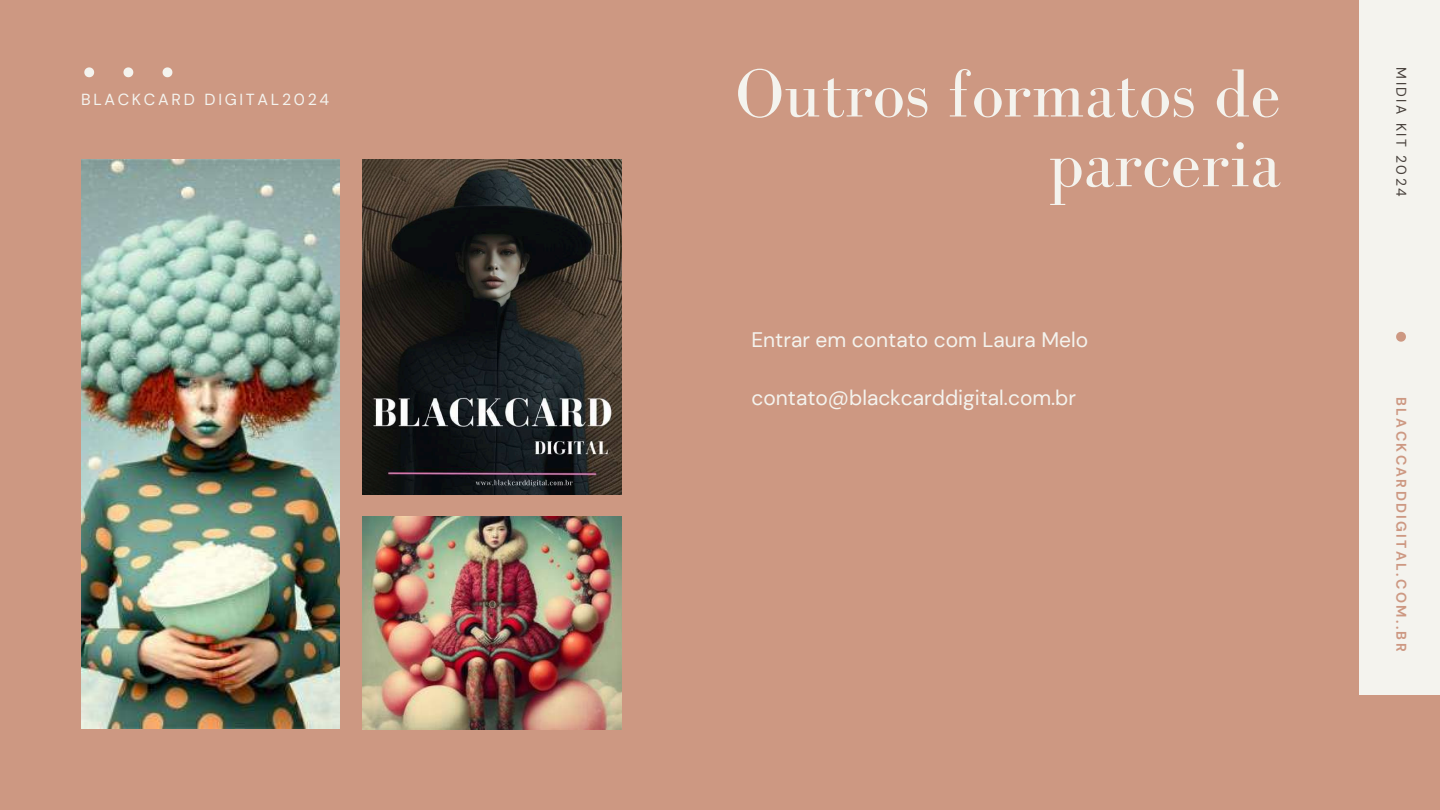
<style>
.page{position:relative;width:1440px;height:810px;background:#cd9882}
.page>*{position:absolute;margin:0;border:0;box-sizing:border-box;transform-origin:0 0}
.t1{font:70px/69.8px "Bodoni FLF";color:#f4f3ee;text-align:right}
.t2{font:21px "DM Sans";color:#f4f3ee}
.t3{font:16px "DM Sans";letter-spacing:.17em;color:#f4f3ee}
.t4{font:700 14px "DM Sans";letter-spacing:.17em;color:#cd9882}
.t5{font:14px "DM Sans";letter-spacing:.17em;color:#463f3a}
</style>
<div class="page">
<div style="left:1360px;top:0;width:80px;height:810px;background:#f4f3ee"></div>
<svg style="left:1396px;top:332px;width:10px;height:10px"></svg>
<div style="left:1359px;top:695px;width:81px;height:115px;background:#cd9882"></div>
<svg style="left:84px;top:67px;width:10px;height:10px"></svg>
<svg style="left:123px;top:67px;width:10px;height:10px"></svg>
<svg style="left:163px;top:67px;width:9px;height:10px"></svg>
<img style="left:81px;top:160px;width:259px;height:569px">
<img style="left:362px;top:160px;width:259px;height:335px">
<img style="left:362px;top:517px;width:259px;height:212px">
<p class="t3" style="left:81px;top:90px;width:250px">BLACKCARD DIGITAL2024</p>
<h1 class="t1" style="left:735px;top:58px;width:547px">Outros formatos de parceria</h1>
<p class="t2" style="left:751px;top:326px;width:338px">Entrar em contato com Laura Melo</p>
<p class="t2" style="left:751px;top:385px;width:326px">contato@blackcarddigital.com.br</p>
<p class="t5" style="left:1410px;top:67px;width:130px;rotate:90deg">MIDIA KIT 2024</p>
<p class="t4" style="left:1410px;top:397px;width:256px;rotate:90deg">BLACKCARDDIGITAL.COM..BR</p>
</div>
